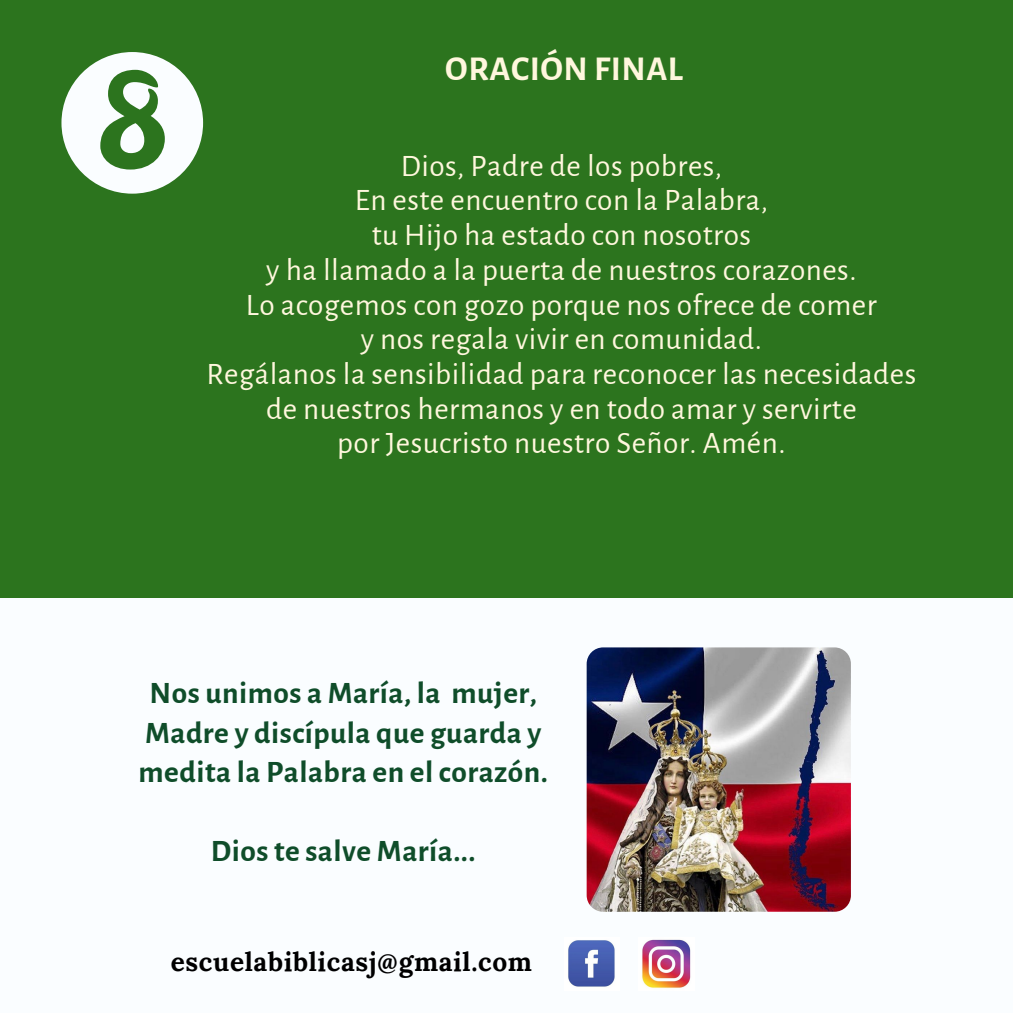
<style>
.page{position:relative;width:1013px;height:1013px;background:#fff}
.page>*{position:absolute;margin:0;border:0;box-sizing:border-box;transform-origin:0 0}
.t1{font:700 35px "Alegreya Sans";letter-spacing:.015em;color:#fff7dd}
.t2{font:31.25px/34.8px "Alegreya Sans";letter-spacing:.015em;color:#fff7dd;text-align:center}
.t3{font:700 31.25px/39.4px "Alegreya Sans";letter-spacing:.015em;color:#0f4d2a;text-align:center}
.t4{font:700 26.25px "Lora";letter-spacing:.025em;color:#000}
</style>
<div class="page">
<div style="left:0;top:0;width:1012px;height:1012px;background:#2c741e"></div>
<div style="left:0;top:598px;width:1012px;height:414px;background:#fafdff"></div>
<img style="left:642px;top:939px;width:49px;height:49px">
<img style="left:568px;top:940px;width:47px;height:47px">
<img style="left:586px;top:647px;width:264px;height:264px;border-radius:16px">
<svg style="left:61px;top:52px;width:142px;height:142px"></svg>
<p class="t1" style="left:445px;top:52px;width:239px">ORACIÓN FINAL</p>
<p class="t2" style="left:206px;top:149px;width:711px">Dios, Padre de los pobres,<br>En este encuentro con la Palabra,<br>tu Hijo ha estado con nosotros<br>y ha llamado a la puerta de nuestros corazones.<br>Lo acogemos con gozo porque nos ofrece de comer<br>y nos regala vivir en comunidad.<br>Regálanos la sensibilidad para reconocer las necesidades de nuestros hermanos y en todo amar y servirte<br>por Jesucristo nuestro Señor. Amén.</p>
<p class="t3" style="left:139px;top:674px;width:411px">Nos unimos a María, la mujer,<br>Madre y discípula que guarda y medita la Palabra en el corazón.</p>
<p class="t3" style="left:211px;top:831px;width:266px">Dios te salve María...</p>
<p class="t4" style="left:171px;top:944px;width:363px">escuelabiblicasj@gmail.com</p>
</div>
